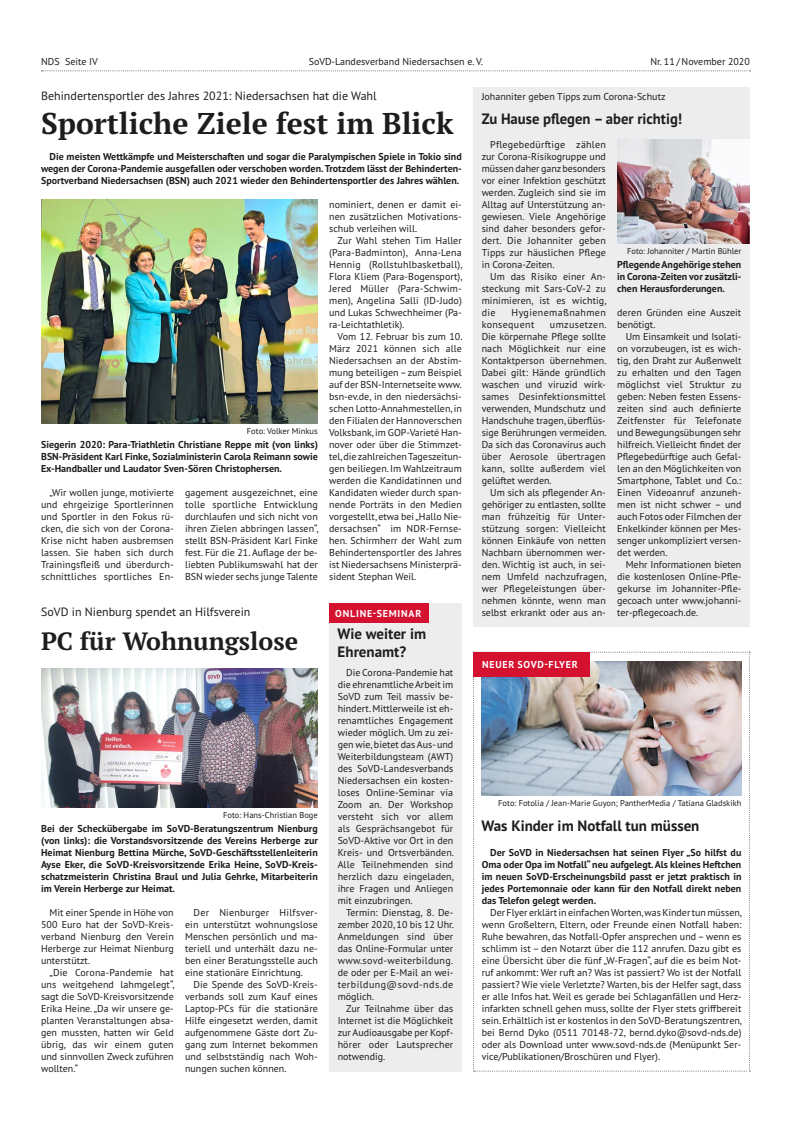
<style>
.page{position:relative;width:791px;height:1134px;background:#fff}
.page>*{position:absolute;margin:0;border:0;box-sizing:border-box;transform-origin:0 0}
.t1{font:700 30px "PT Serif Pro";color:#1d1d1b}
.t2{font:700 25px "PT Serif Pro";color:#1d1d1b}
.t3{font:700 15px/18px "PT Sans Pro";color:#1d1d1b}
.t4{font:12px "PT Sans Pro";color:#1d1d1b}
.t5{font:10px/12px "PT Sans Pro";color:#1d1d1b;text-align:justify}
.t6{font:700 10px/12px "PT Sans Pro";color:#1d1d1b;text-align:justify}
.t7{font:700 10px "PT Sans Pro";letter-spacing:.08em;color:#fff}
.t8{font:10px/12px "PT Sans Pro";letter-spacing:.04em;color:#1d1d1b}
.t9{font:8.5px "PT Sans Pro";color:#1d1d1b}
</style>
<div class="page">
<img style="left:41px;top:200px;width:277px;height:224px">
<img style="left:41px;top:668px;width:277px;height:140px">
<svg style="left:42px;top:70px;width:708px;height:1px"></svg>
<div style="left:329px;top:604px;width:133px;height:468px;background:#ededed"></div>
<div style="left:329px;top:604px;width:100px;height:19px;background:#d51130"></div>
<svg style="left:473px;top:652px;width:277px;height:419px"></svg>
<img style="left:482px;top:661px;width:259px;height:135px">
<div style="left:473px;top:88px;width:277px;height:539px;background:#ededed"></div>
<img style="left:617px;top:140px;width:133px;height:104px">
<div style="left:473px;top:652px;width:116px;height:24px;background:#d51130"></div>
<p class="t5" style="left:41px;top:55px;width:58px">NDS Seite IV</p>
<p class="t5" style="left:309px;top:55px;width:176px">SoVD-Landesverband Niedersachsen e. V.</p>
<p class="t5" style="left:650px;top:55px;width:101px">Nr. 11 / November 2020</p>
<p class="t4" style="left:41px;top:88px;width:337px">Behindertensportler des Jahres 2021: Niedersachsen hat die Wahl</p>
<h1 class="t1" style="left:41px;top:103px;width:414px">Sportliche Ziele fest im Blick</h1>
<p class="t6" style="left:41px;top:150px;width:422px;text-indent:8px">Die meisten Wettkämpfe und Meisterschaften und sogar die Paralympischen Spiele in Tokio sind wegen der Corona-Pandemie ausgefallen oder verschoben worden. Trotzdem lässt der Behinderten-Sportverband Niedersachsen (BSN) auch 2021 wieder den Behindertensportler des Jahres wählen.</p>
<p class="t9" style="left:247px;top:425px;width:72px">Foto: Volker Minkus</p>
<p class="t6" style="left:41px;top:438px;width:278px">Siegerin 2020: Para-Triathletin Christiane Reppe mit (von links)<br>BSN-Präsident Karl Finke, Sozialministerin Carola Reimann sowie Ex-Handballer und Laudator Sven-Sören Christophersen.</p>
<p class="t5" style="left:41px;top:486px;width:134px;text-indent:8px">„Wir wollen junge, motivierte und ehrgeizige Sportlerinnen und Sportler in den Fokus rü&shy;cken, die sich von der Corona-Krise nicht haben ausbremsen lassen. Sie haben sich durch Trainingsfleiß und überdurch&shy;schnittliches sportliches En-</p>
<p class="t5" style="left:185px;top:486px;width:135px">gagement ausgezeichnet, eine tolle sportliche Entwicklung durchlaufen und sich nicht von ihren Zielen abbringen lassen“, stellt BSN-Präsident Karl Finke fest. Für die 21. Auflage der be&shy;liebten Publikumswahl hat der BSN wieder sechs junge Talente</p>
<p class="t4" style="left:41px;top:604px;width:211px">SoVD in Nienburg spendet an Hilfsverein</p>
<h2 class="t2" style="left:41px;top:625px;width:258px">PC für Wohnungslose</h2>
<p class="t9" style="left:223px;top:809px;width:96px">Foto: Hans-Christian Boge</p>
<p class="t6" style="left:41px;top:822px;width:278px">Bei der Scheckübergabe im SoVD-Beratungszentrum Nienburg (von links): die Vorstandsvorsitzende des Vereins Herberge zur Heimat Nienburg Bettina Mürche, SoVD-Geschäftsstellenleiterin Ayse Eker, die SoVD-Kreisvorsitzende Erika Heine, SoVD-Kreis&shy;schatzmeisterin Christina Braul und Julia Gehrke, Mitarbeiterin im Verein Herberge zur Heimat.</p>
<p class="t5" style="left:41px;top:906px;width:134px;text-indent:9px">Mit einer Spende in Höhe von 500 Euro hat der SoVD-Kreis&shy;verband Nienburg den Verein Herberge zur Heimat Nienburg unterstützt.</p>
<p class="t5" style="left:41px;top:966px;width:135px;text-indent:8px">„Die Corona-Pandemie hat uns weitgehend lahmgelegt“, sagt die SoVD-Kreisvorsitzende Erika Heine. „Da wir unsere ge&shy;planten Veranstaltungen absa&shy;gen mussten, hatten wir Geld übrig, das wir einem guten und sinnvollen Zweck zuführen wollten.“</p>
<p class="t5" style="left:185px;top:906px;width:134px;text-indent:8px">Der Nienburger Hilfsver&shy;ein unterstützt wohnungslose Menschen persönlich und ma&shy;teriell und unterhält dazu ne&shy;ben einer Beratungsstelle auch eine stationäre Einrichtung.</p>
<p class="t5" style="left:185px;top:978px;width:134px;text-indent:8px">Die Spende des SoVD-Kreis&shy;verbands soll zum Kauf eines Laptop-PCs für die stationäre Hilfe eingesetzt werden, damit aufgenommene Gäste dort Zu&shy;gang zum Internet bekommen und selbstständig nach Woh&shy;nungen suchen können.</p>
<p class="t5" style="left:329px;top:198px;width:134px">nominiert, denen er damit ei&shy;nen zusätzlichen Motivations&shy;schub verleihen will.</p>
<p class="t5" style="left:329px;top:234px;width:135px;text-indent:8px">Zur Wahl stehen Tim Haller (Para-Badminton), Anna-Lena Hennig (Rollstuhlbasketball), Flora Kliem (Para-Bogensport), Jered Müller (Para-Schwim&shy;men), Angelina Salli (ID-Judo) und Lukas Schwechheimer (Pa&shy;ra-Leichtathletik).</p>
<p class="t5" style="left:329px;top:330px;width:135px;text-indent:8px">Vom 12. Februar bis zum 10.<br>März 2021 können sich alle Niedersachsen an der Abstim&shy;mung beteiligen – zum Beispiel auf der BSN-Internetseite www. bsn-ev.de, in den niedersächsi&shy;schen Lotto-Annahmestellen, in den Filialen der Hannoverschen Volksbank, im GOP-Varieté Han&shy;nover oder über die Stimmzet&shy;tel, die zahlreichen Tageszeitun&shy;gen beiliegen. Im Wahlzeitraum werden die Kandidatinnen und Kandidaten wieder durch span&shy;nende Porträts in den Medien vorgestellt, etwa bei „Hallo Nie&shy;dersachsen“ im NDR-Fernse&shy;hen. Schirmherr der Wahl zum Behindertensportler des Jahres ist Niedersachsens Ministerprä&shy;sident Stephan Weil.</p>
<p class="t7" style="left:335px;top:607px;width:88px">ONLINE-SEMINAR</p>
<h3 class="t3" style="left:338px;top:624px;width:90px">Wie weiter im<br>Ehrenamt?</h3>
<p class="t5" style="left:338px;top:666px;width:118px;text-indent:8px">Die Corona-Pandemie hat die ehrenamtliche Arbeit im SoVD zum Teil massiv be&shy;hindert. Mittlerweile ist eh&shy;renamtliches Engagement wieder möglich. Um zu zei&shy;gen wie, bietet das Aus- und Weiterbildungsteam (AWT) des SoVD-Landesverbands Niedersachsen ein kosten&shy;loses Online-Seminar via Zoom an. Der Workshop versteht sich vor allem als Gesprächsangebot für SoVD-Aktive vor Ort in den Kreis- und Ortsverbänden.<br>Alle Teilnehmenden sind herzlich dazu eingeladen, ihre Fragen und Anliegen mit einzubringen.</p>
<p class="t5" style="left:338px;top:906px;width:118px;text-indent:8px">Termin: Dienstag, 8. De&shy;zember 2020, 10 bis 12 Uhr.<br>Anmeldungen sind über das Online-Formular unter www.sovd-weiterbildung. de oder per E-Mail an wei&shy;terbildung@sovd-nds.de möglich.</p>
<p class="t5" style="left:338px;top:1002px;width:117px;text-indent:8px">Zur Teilnahme über das Internet ist die Möglichkeit zur Audioausgabe per Kopf&shy;hörer oder Lautsprecher notwendig.</p>
<p class="t5" style="left:482px;top:90px;width:185px">Johanniter geben Tipps zum Corona-Schutz</p>
<h3 class="t3" style="left:482px;top:109px;width:202px">Zu Hause pflegen – aber richtig!</h3>
<p class="t5" style="left:482px;top:138px;width:126px;text-indent:8px">Pflegebedürftige zählen zur Corona-Risikogruppe und müssen daher ganz besonders vor einer Infektion geschützt werden. Zugleich sind sie im Alltag auf Unterstützung an&shy;gewiesen. Viele Angehörige sind daher besonders gefor&shy;dert. Die Johanniter geben Tipps zur häuslichen Pflege in Corona-Zeiten.</p>
<p class="t5" style="left:482px;top:270px;width:127px;text-indent:8px">Um das Risiko einer An&shy;steckung mit Sars-CoV-2 zu minimieren, ist es wichtig, die</p>
<p class="t8" style="left:482px;top:306px;width:126px;text-indent:30px">Hygienemaßnahmen konsequent</p>
<p class="t5" style="left:482px;top:318px;width:126px;text-indent:68px">umzusetzen.<br>Die körpernahe Pflege sollte nach Möglichkeit nur eine Kontaktperson übernehmen.<br>Dabei gilt: Hände gründlich waschen und viruzid wirk&shy;sames Desinfektionsmittel verwenden, Mundschutz und Handschuhe tragen, überflüs&shy;sige Berührungen vermeiden.<br>Da sich das Coronavirus auch über Aerosole übertragen kann, sollte außerdem viel gelüftet werden.</p>
<p class="t5" style="left:482px;top:486px;width:126px;text-indent:8px">Um sich als pflegender An&shy;gehöriger zu entlasten, sollte man frühzeitig für Unter&shy;stützung sorgen: Vielleicht können Einkäufe von netten Nachbarn übernommen wer&shy;den. Wichtig ist auch, in sei&shy;nem Umfeld nachzufragen, wer Pflegeleistungen über&shy;nehmen könnte, wenn man selbst erkrankt oder aus an-</p>
<p class="t9" style="left:627px;top:245px;width:116px">Foto: Johanniter / Martin Bühler</p>
<p class="t6" style="left:617px;top:258px;width:126px">Pflegende Angehörige stehen in Corona-Zeiten vor zusätzli&shy;chen Herausforderungen.</p>
<p class="t5" style="left:617px;top:306px;width:126px">deren Gründen eine Auszeit benötigt.</p>
<p class="t5" style="left:617px;top:330px;width:126px;text-indent:8px">Um Einsamkeit und Isolati&shy;on vorzubeugen, ist es wich&shy;tig, den Draht zur Außenwelt zu erhalten und den Tagen möglichst viel Struktur zu geben: Neben festen Essens&shy;zeiten sind auch definierte Zeitfenster für Telefonate und Bewegungsübungen sehr hilfreich. Vielleicht findet der Pflegebedürftige auch Gefal&shy;len an den Möglichkeiten von Smartphone, Tablet und Co.:<br>Einen Videoanruf anzuneh&shy;men ist nicht schwer – und auch Fotos oder Filmchen der Enkelkinder können per Mes&shy;senger unkompliziert versen&shy;det werden.</p>
<p class="t5" style="left:617px;top:558px;width:126px;text-indent:8px">Mehr Informationen bieten die kostenlosen Online-Pfle&shy;gekurse im Johanniter-Pfle&shy;gecoach unter www.johanni&shy;ter-pflegecoach.de.</p>
<p class="t7" style="left:482px;top:658px;width:97px">NEUER SOVD-FLYER</p>
<p class="t9" style="left:498px;top:797px;width:245px">Foto: Fotolia / Jean-Marie Guyon; PantherMedia / Tatiana Gladskikh</p>
<h3 class="t3" style="left:482px;top:817px;width:219px">Was Kinder im Notfall tun müssen</h3>
<p class="t6" style="left:482px;top:846px;width:261px;text-indent:8px">Der SoVD in Niedersachsen hat seinen Flyer „So hilfst du Oma oder Opa im Notfall“ neu aufgelegt. Als kleines Heftchen im neuen SoVD-Erscheinungsbild passt er jetzt praktisch in jedes Portemonnaie oder kann für den Notfall direkt neben das Telefon gelegt werden.</p>
<p class="t5" style="left:482px;top:906px;width:262px;text-indent:8px">Der Flyer erklärt in einfachen Worten, was Kinder tun müssen, wenn Großeltern, Eltern, oder Freunde einen Notfall haben:<br>Ruhe bewahren, das Notfall-Opfer ansprechen und – wenn es schlimm ist – den Notarzt über die 112 anrufen. Dazu gibt es eine Übersicht über die fünf „W-Fragen“, auf die es beim Not&shy;ruf ankommt: Wer ruft an? Was ist passiert? Wo ist der Notfall passiert? Wie viele Verletzte? Warten, bis der Helfer sagt, dass er alle Infos hat. Weil es gerade bei Schlaganfällen und Herz&shy;infarkten schnell gehen muss, sollte der Flyer stets griffbereit sein. Erhältlich ist er kostenlos in den SoVD-Beratungszentren, bei Bernd Dyko (0511 70148-72, bernd.dyko@sovd-nds.de) oder als Download unter www.sovd-nds.de (Menüpunkt Ser&shy;vice/Publikationen/Broschüren und Flyer).</p>
</div>
